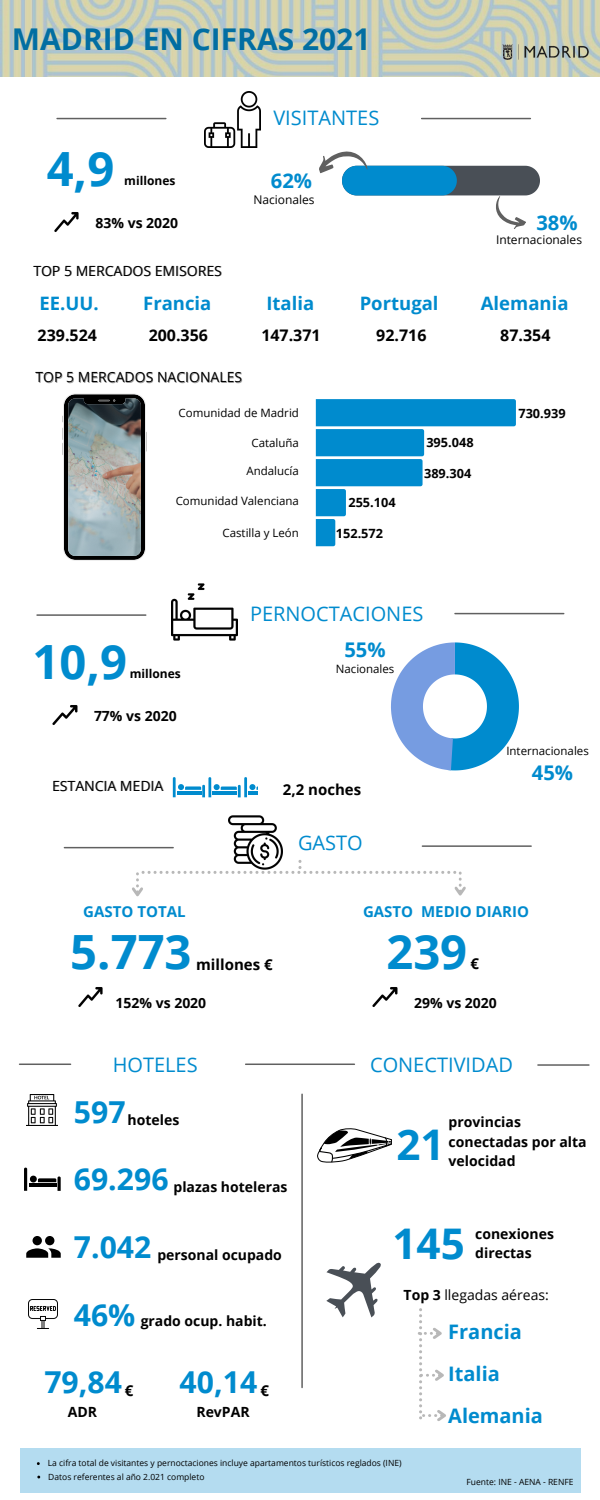
<style>
.page{position:relative;width:600px;height:1500px;background:#fff}
.page>*{position:absolute;margin:0;border:0;box-sizing:border-box;transform-origin:0 0}
.t1{font:700 47.2px "Open Sans";color:#008bce}
.t2{font:700 42.2px "Open Sans";color:#008bce}
.t3{font:700 30.2px "Open Sans";color:#008bce}
.t4{font:700 30px "Open Sans";color:#026ea2}
.t5{font:700 20.2px "Open Sans";color:#008bce}
.t6{font:20px "Open Sans";color:#008bce}
.t7{font:700 20px "Open Sans";color:#008bce}
.t8{font:700 18.5px "Open Sans";color:#008bce}
.t9{font:700 16px "Open Sans";color:#000}
.t10{font:700 15px "Open Sans";color:#008bce}
.t11{font:700 15px "Open Sans";color:#000}
.t12{font:700 14px/19.5px "Open Sans";color:#000}
.t13{font:14px "Open Sans";color:#000}
.t14{font:700 12.7px "Open Sans";color:#000}
.t15{font:12px "Open Sans";color:#000}
.t16{font:700 12px "Open Sans";color:#000}
.t17{font:11.5px "Open Sans";color:#000}
.t18{font:8.5px "Open Sans";color:#000}
.s1{font-weight:700}
</style>
<div class="page">
<img style="left:0;top:0;width:600px;height:76px">
<img style="left:204px;top:91px;width:57px;height:57px">
<img style="left:172px;top:583px;width:65px;height:58px">
<svg style="left:319px;top:151px;width:221px;height:78px"></svg>
<img style="left:54px;top:212px;width:25px;height:20px">
<svg style="left:62px;top:393px;width:85px;height:168px"></svg>
<svg style="left:316px;top:399px;width:200px;height:147px"></svg>
<img style="left:52px;top:705px;width:26px;height:20px">
<svg style="left:391px;top:642px;width:128px;height:128px"></svg>
<img style="left:229px;top:815px;width:54px;height:45px">
<img style="left:78px;top:987px;width:25px;height:20px">
<img style="left:372px;top:987px;width:26px;height:20px">
<img style="left:27px;top:1095px;width:31px;height:31px">
<svg style="left:317px;top:1128px;width:75px;height:35px"></svg>
<svg style="left:326px;top:1262px;width:55px;height:55px"></svg>
<svg style="left:24px;top:1168px;width:37px;height:23px"></svg>
<hr style="left:37px;top:614px;width:109px;height:2px;background:#606060">
<hr style="left:455px;top:613px;width:109px;height:1px;background:#606060">
<hr style="left:57px;top:118px;width:109px;height:1px;background:#606060">
<hr style="left:422px;top:118px;width:108px;height:1px;background:#606060">
<hr style="left:64px;top:847px;width:109px;height:1px;background:#606060">
<hr style="left:422px;top:845px;width:109px;height:2px;background:#606060">
<hr style="left:246px;top:1064px;width:108px;height:1px;background:#606060">
<hr style="left:538px;top:1064px;width:51px;height:2px;background:#606060">
<hr style="left:20px;top:1064px;width:51px;height:1px;background:#606060">
<hr style="left:301px;top:1094px;width:2px;height:293px;background:#606060">
<svg style="left:26px;top:1236px;width:35px;height:22px"></svg>
<svg style="left:132px;top:860px;width:334px;height:37px"></svg>
<div style="left:20px;top:1449px;width:560px;height:44px;background:#b4dcf0"></div>
<svg style="left:173px;top:777px;width:85px;height:20px"></svg>
<img style="left:29px;top:1300px;width:29px;height:29px">
<svg style="left:418px;top:1308px;width:28px;height:113px"></svg>
<img style="left:503px;top:45px;width:85px;height:15px">
<p class="t4" style="left:12px;top:18px;width:360px">MADRID EN CIFRAS 2021</p>
<p class="t1" style="left:47px;top:136px;width:69px">4,9</p>
<p class="t16" style="left:124px;top:172px;width:53px">millones</p>
<p class="t12" style="left:96px;top:213px;width:84px">83% vs 2020</p>
<p class="t13" style="left:33px;top:261px;width:190px">TOP 5 MERCADOS EMISORES</p>
<p class="t6" style="left:273px;top:104px;width:107px">VISITANTES</p>
<p class="t5" style="left:271px;top:167px;width:43px">62%</p>
<p class="t15" style="left:253px;top:191px;width:63px">Nacionales</p>
<p class="t5" style="left:536px;top:208px;width:43px">38%</p>
<p class="t15" style="left:496px;top:231px;width:88px">Internacionales</p>
<p class="t8" style="left:39px;top:290px;width:61px">EE.UU.</p>
<p class="t8" style="left:143px;top:290px;width:70px">Francia</p>
<p class="t8" style="left:267px;top:290px;width:49px">Italia</p>
<p class="t8" style="left:360px;top:290px;width:80px">Portugal</p>
<p class="t8" style="left:481px;top:290px;width:89px">Alemania</p>
<p class="t9" style="left:38px;top:324px;width:61px">239.524</p>
<p class="t9" style="left:149px;top:324px;width:61px">200.356</p>
<p class="t9" style="left:261px;top:324px;width:61px">147.371</p>
<p class="t9" style="left:376px;top:324px;width:52px">92.716</p>
<p class="t9" style="left:500px;top:324px;width:52px">87.354</p>
<p class="t13" style="left:36px;top:367px;width:208px">TOP 5 MERCADOS NACIONALES</p>
<p class="t17" style="left:179px;top:405px;width:122px">Comunidad de Madrid</p>
<p class="t17" style="left:251px;top:434px;width:49px">Cataluña</p>
<p class="t17" style="left:246px;top:462px;width:54px">Andalucía</p>
<p class="t17" style="left:176px;top:492px;width:125px">Comunidad Valenciana</p>
<p class="t17" style="left:222px;top:524px;width:78px">Castilla y León</p>
<p class="t14" style="left:348px;top:493px;width:49px">255.104</p>
<p class="t14" style="left:336px;top:525px;width:49px">152.572</p>
<p class="t14" style="left:426px;top:434px;width:49px">395.048</p>
<p class="t14" style="left:424px;top:464px;width:49px">389.304</p>
<p class="t1" style="left:32px;top:629px;width:96px">10,9</p>
<p class="t16" style="left:130px;top:666px;width:53px">millones</p>
<p class="t12" style="left:94px;top:706px;width:84px">77% vs 2020</p>
<p class="t6" style="left:250px;top:600px;width:175px">PERNOCTACIONES</p>
<p class="t5" style="left:344px;top:636px;width:43px">55%</p>
<p class="t17" style="left:336px;top:660px;width:60px">Nacionales</p>
<p class="t13" style="left:52px;top:776px;width:113px">ESTANCIA MEDIA</p>
<p class="t11" style="left:283px;top:779px;width:80px">2,2 noches</p>
<p class="t6" style="left:298px;top:829px;width:66px">GASTO</p>
<p class="t14" style="left:518px;top:404px;width:49px">730.939</p>
<p class="t17" style="left:506px;top:743px;width:84px">Internacionales</p>
<p class="t5" style="left:532px;top:759px;width:43px">45%</p>
<p class="t10" style="left:83px;top:901px;width:104px">GASTO TOTAL</p>
<p class="t10" style="left:363px;top:901px;width:167px">GASTO MEDIO DIARIO</p>
<p class="t1" style="left:70px;top:919px;width:123px">5.773</p>
<p class="t11" style="left:196px;top:954px;width:78px">millones €</p>
<p class="t12" style="left:116px;top:993px;width:92px">152% vs 2020</p>
<p class="t6" style="left:113px;top:1051px;width:86px">HOTELES</p>
<p class="t3" style="left:74px;top:1090px;width:53px">597</p>
<p class="t12" style="left:128px;top:1110px;width:53px">hoteles</p>
<p class="t3" style="left:74px;top:1158px;width:96px">69.296</p>
<p class="t12" style="left:173px;top:1176px;width:115px">plazas hoteleras</p>
<p class="t3" style="left:74px;top:1226px;width:79px">7.042</p>
<p class="t12" style="left:157px;top:1245px;width:126px">personal ocupado</p>
<p class="t3" style="left:74px;top:1294px;width:63px">46%</p>
<p class="t12" style="left:141px;top:1311px;width:128px">grado ocup. habit.</p>
<p class="t3" style="left:44px;top:1361px;width:79px">79,84</p>
<p class="t3" style="left:180px;top:1361px;width:79px">40,14</p>
<p class="t12" style="left:68px;top:1402px;width:31px">ADR</p>
<p class="t12" style="left:196px;top:1402px;width:55px">RevPAR</p>
<p class="t11" style="left:125px;top:1380px;width:10px">€</p>
<p class="t11" style="left:261px;top:1380px;width:10px">€</p>
<p class="t1" style="left:386px;top:919px;width:82px">239</p>
<p class="t11" style="left:471px;top:953px;width:10px">€</p>
<p class="t12" style="left:414px;top:993px;width:84px">29% vs 2020</p>
<p class="t6" style="left:370px;top:1051px;width:144px">CONECTIVIDAD</p>
<p class="t2" style="left:396px;top:1115px;width:50px">21</p>
<p class="t12" style="left:449px;top:1112px;width:140px">provincias conectadas por alta velocidad</p>
<p class="t2" style="left:393px;top:1214px;width:74px">145</p>
<p class="t12" style="left:475px;top:1223px;width:80px">conexiones</p>
<p class="t12" style="left:475px;top:1243px;width:58px">directas</p>
<p class="t13" style="left:404px;top:1285px;width:147px"><span class="s1">Top 3</span> llegadas aéreas:</p>
<p class="t7" style="left:448px;top:1318px;width:75px">Francia</p>
<p class="t7" style="left:448px;top:1360px;width:53px">Italia</p>
<p class="t7" style="left:448px;top:1402px;width:96px">Alemania</p>
<p class="t18" style="left:48px;top:1457px;width:355px">La cifra total de visitantes y pernoctaciones incluye apartamentos turísticos reglados (INE)</p>
<p class="t18" style="left:48px;top:1471px;width:158px">Datos referentes al año 2.021 completo</p>
<p class="t18" style="left:467px;top:1476px;width:108px">Fuente: INE - AENA - RENFE</p>
</div>
